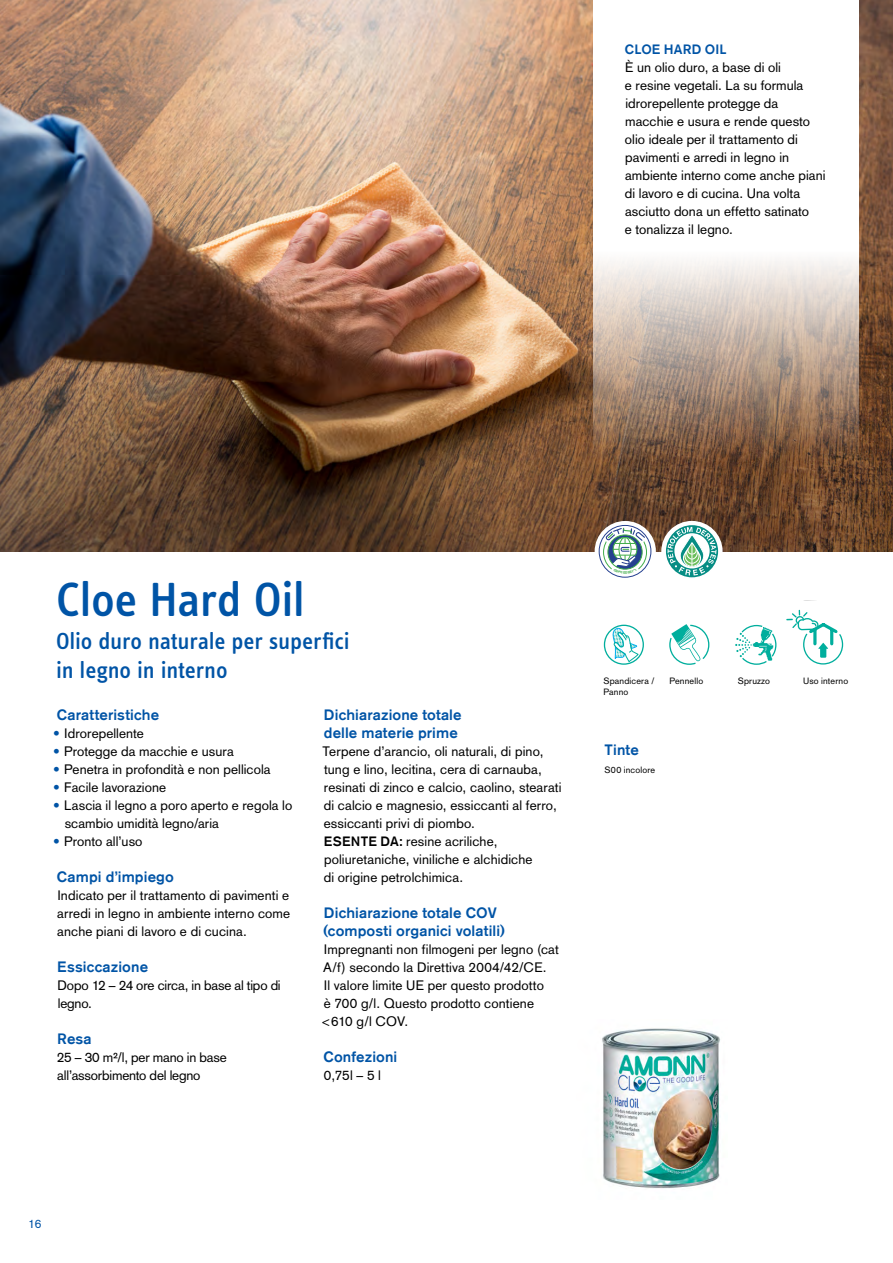
<style>
.page{position:relative;width:893px;height:1263px;background:#fff}
.page>*{position:absolute;margin:0;border:0;box-sizing:border-box;transform-origin:0 0}
.t1{font:500 49.5px "Info Text Pro";letter-spacing:-.015em;color:#0054a6}
.t2{font:500 24px/28.8px "Info Text Pro";letter-spacing:-.01em;color:#0054a6}
.t3{font:500 15px/18px "Akzidenz Grotesk BE";letter-spacing:.01em;color:#0054a6}
.t4{font:13.5px/18px "Akzidenz Grotesk";letter-spacing:.005em;color:#000}
.t5{font:13.5px/18px "Akzidenz Grotesk";letter-spacing:-.015em;color:#000}
.t6{font:500 13.5px "Akzidenz Grotesk BE";letter-spacing:.01em;color:#0054a6}
.t7{font:12px "Akzidenz Grotesk";color:#0054a6}
.t8{font:9px "Akzidenz Grotesk";letter-spacing:.02em;color:#000}
.t9{font:5.25px "Space Age";color:#41ad49}
.s1{color:#0054a6}
.s2{font-family:"Akzidenz Grotesk BE";font-weight:500}
</style>
<div class="page">
<img style="left:0;top:0;width:893px;height:552px">
<svg style="left:666px;top:552px;width:53px;height:26px"></svg>
<svg style="left:593px;top:0;width:266px;height:552px"></svg>
<div style="left:604px;top:625px;width:40px;height:40px;border:1px solid #00ae9d;border-radius:50%"></div>
<svg style="left:612px;top:624px;width:98px;height:41px"></svg>
<svg style="left:735px;top:624px;width:42px;height:41px"></svg>
<svg style="left:786px;top:610px;width:58px;height:55px"></svg>
<img style="left:602px;top:1028px;width:118px;height:161px">
<svg style="left:598px;top:524px;width:54px;height:54px"></svg>
<p class="t6" style="left:625px;top:41px;width:103px">CLOE HARD OIL</p>
<p class="t4" style="left:625px;top:58px;width:202px">È un olio duro, a base di oli<br>e resine vegetali. La su formula idrorepellente protegge da macchie e usura e rende questo olio ideale per il trattamento di pavimenti e arredi in legno in ambiente interno come anche piani di lavoro e di cucina. Una volta asciutto dona un effetto satinato<br>e tonalizza il legno.</p>
<h1 class="t1" style="left:56px;top:570px;width:250px">Cloe Hard Oil</h1>
<h2 class="t2" style="left:56px;top:626px;width:295px">Olio duro naturale per superfici in legno in interno</h2>
<p class="t3" style="left:57px;top:706px;width:104px">Caratteristiche</p>
<p class="t4" style="left:53px;top:724px;width:92px"><span class="s1">•</span> Idrorepellente</p>
<p class="t4" style="left:53px;top:742px;width:182px"><span class="s1">•</span> Protegge da macchie e usura</p>
<p class="t4" style="left:53px;top:760px;width:219px"><span class="s1">•</span> Penetra in profondità e non pellicola</p>
<p class="t4" style="left:53px;top:778px;width:114px"><span class="s1">•</span> Facile lavorazione</p>
<p class="t4" style="left:65px;top:796px;width:229px;text-indent:-12px"><span class="s1">•</span> Lascia il legno a poro aperto e regola lo scambio umidità legno/aria</p>
<p class="t4" style="left:53px;top:832px;width:91px"><span class="s1">•</span> Pronto all’uso</p>
<p class="t3" style="left:57px;top:868px;width:118px">Campi d’impiego</p>
<p class="t4" style="left:57px;top:886px;width:234px;text-align:justify">Indicato per il trattamento di pavimenti e arredi in legno in ambiente interno come anche piani di lavoro e di cucina.</p>
<p class="t3" style="left:57px;top:958px;width:92px">Essiccazione</p>
<p class="t5" style="left:58px;top:976px;width:225px">Dopo 12 – 24 ore circa, in base al tipo di legno.</p>
<p class="t3" style="left:57px;top:1030px;width:36px">Resa</p>
<p class="t5" style="left:57px;top:1048px;width:171px">25 – 30 m²/l, per mano in base all’assorbimento del legno</p>
<p class="t3" style="left:324px;top:706px;width:139px">Dichiarazione totale delle materie prime</p>
<p class="t4" style="left:323px;top:742px;width:240px">Terpene d’arancio, oli naturali, di pino, tung e lino, lecitina, cera di carnauba, resinati di zinco e calcio, caolino, stearati di calcio e magnesio, essiccanti al ferro, essiccanti privi di piombo.<br><span class="s2">ESENTE DA:</span> resine acriliche, poliuretaniche, viniliche e alchidiche<br>di origine petrolchimica.</p>
<p class="t3" style="left:323px;top:904px;width:184px">Dichiarazione totale COV (composti organici volatili)</p>
<p class="t4" style="left:322px;top:940px;width:238px">Impregnanti non filmogeni per legno (cat A/f) secondo la Direttiva 2004/42/CE.<br>Il valore limite UE per questo prodotto<br>è 700 g/l. Questo prodotto contiene &lt;610 g/l COV.</p>
<p class="t3" style="left:323px;top:1048px;width:76px">Confezioni</p>
<p class="t4" style="left:324px;top:1066px;width:59px">0,75l – 5 l</p>
<p class="t9" style="left:623px;top:570px;width:6px">E</p>
<p class="t8" style="left:603px;top:676px;width:52px">Spandicera /</p>
<p class="t8" style="left:669px;top:676px;width:35px">Pennello</p>
<p class="t8" style="left:603px;top:687px;width:26px">Panno</p>
<p class="t3" style="left:605px;top:741px;width:36px">Tinte</p>
<p class="t8" style="left:605px;top:765px;width:52px">S00 incolore</p>
<p class="t8" style="left:738px;top:676px;width:34px">Spruzzo</p>
<p class="t8" style="left:803px;top:676px;width:47px">Uso interno</p>
<p class="t7" style="left:28px;top:1217px;width:15px">16</p>
</div>
